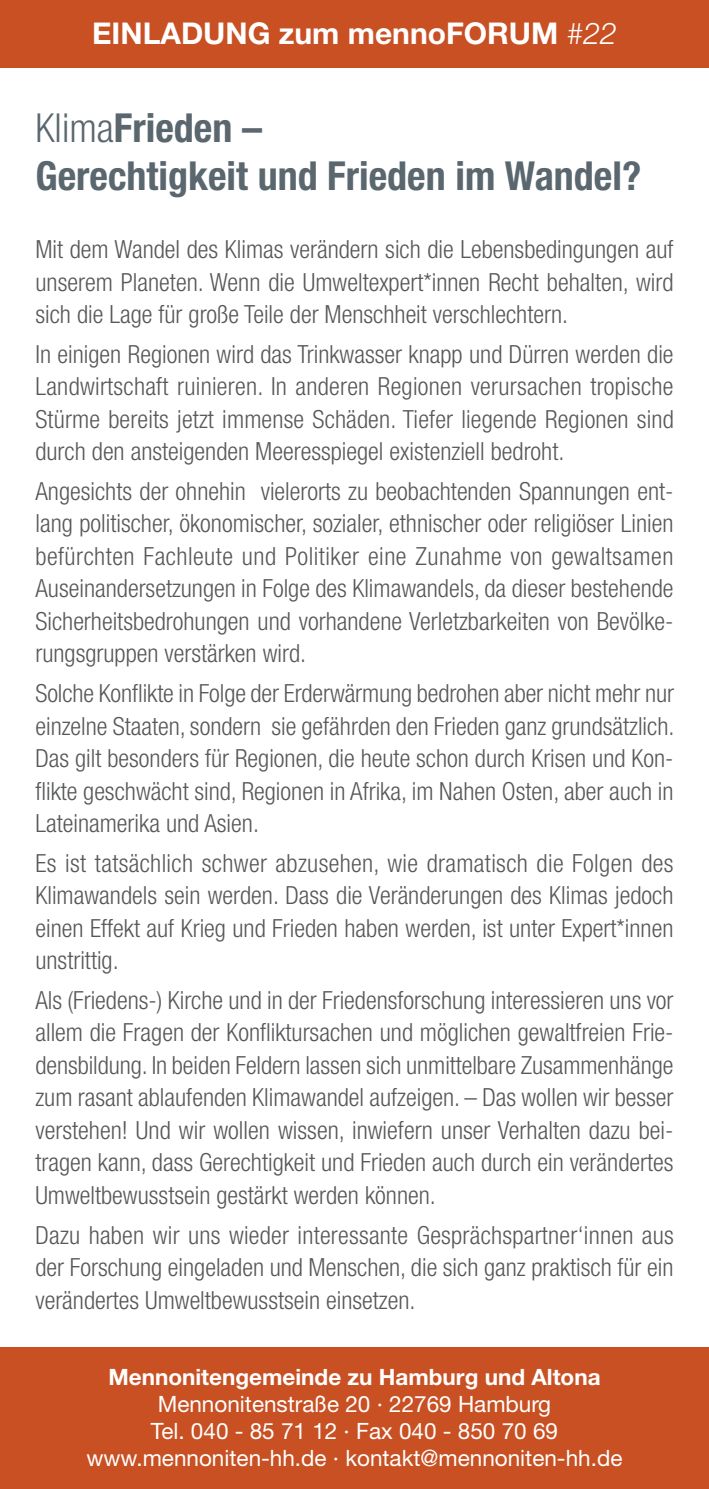
<style>
.page{position:relative;width:709px;height:1489px;background:#fff}
.page>*{position:absolute;margin:0;border:0;box-sizing:border-box;transform-origin:0 0}
.t1{font:700 condensed 40px/48px "Helvetica Neue LT Std";color:#5a676e}
.t2{font:700 30px "Helvetica Neue LT Std";color:#fff}
.Text{font:300 condensed 25px/32.5px "Helvetica Neue LT Std";color:#57585a;text-align:justify}
.t3{font:22.5px/27px "Helvetica Neue LT Std";color:#fff;text-align:center}
.s1{font-weight:300;font-style:italic}
.s2{font-weight:300}
.s3{font-weight:700}
</style>
<div class="page">
<div style="left:0;top:1346px;width:709px;height:142px;background:#c85022"></div>
<div style="left:0;top:0;width:709px;height:67px;background:#c85022"></div>
<p class="t2" style="left:92px;top:15px;width:526px">EINLADUNG zum mennoFORUM <span class="s1">#22</span></p>
<p class="t1" style="left:35px;top:103px;width:607px"><span class="s2">Klima</span>Frieden –<br>Gerechtigkeit und Frieden im Wandel?</p>
<p class="Text" style="left:35px;top:233px;width:639px">Mit dem Wandel des Klimas verändern sich die Lebensbedingungen auf unserem Planeten. Wenn die Umweltexpert*innen Recht behalten, wird sich die Lage für große Teile der Menschheit verschlechtern.</p>
<p class="Text" style="left:35px;top:337px;width:640px">In einigen Regionen wird das Trinkwasser knapp und Dürren werden die Landwirtschaft ruinieren. In anderen Regionen verursachen tropische Stürme bereits jetzt immense Schäden. Tiefer liegende Regionen sind durch den ansteigenden Meeresspiegel existenziell bedroht.</p>
<p class="Text" style="left:35px;top:474px;width:639px">Angesichts der ohnehin vielerorts zu beobachtenden Spannungen ent&shy;lang politischer, ökonomischer, sozialer, ethnischer oder religiöser Linien befürchten Fachleute und Politiker eine Zunahme von gewaltsamen Auseinandersetzungen in Folge des Klimawandels, da dieser bestehende Sicherheitsbedrohungen und vorhandene Verletzbarkeiten von Bevölke&shy;rungsgruppen verstärken wird.</p>
<p class="Text" style="left:35px;top:676px;width:640px">Solche Konflikte in Folge der Erderwärmung bedrohen aber nicht mehr nur einzelne Staaten, sondern sie gefährden den Frieden ganz grundsätzlich.<br>Das gilt besonders für Regionen, die heute schon durch Krisen und Kon&shy;flikte geschwächt sind, Regionen in Afrika, im Nahen Osten, aber auch in Lateinamerika und Asien.</p>
<p class="Text" style="left:35px;top:846px;width:639px">Es ist tatsächlich schwer abzusehen, wie dramatisch die Folgen des Klimawandels sein werden. Dass die Veränderungen des Klimas jedoch einen Effekt auf Krieg und Frieden haben werden, ist unter Expert*innen unstrittig.</p>
<p class="Text" style="left:35px;top:983px;width:639px">Als (Friedens-) Kirche und in der Friedensforschung interessieren uns vor allem die Fragen der Konfliktursachen und möglichen gewaltfreien Frie&shy;densbildung. In beiden Feldern lassen sich unmittelbare Zusammenhänge zum rasant ablaufenden Klimawandel aufzeigen. – Das wollen wir besser verstehen! Und wir wollen wissen, inwiefern unser Verhalten dazu bei&shy;tragen kann, dass Gerechtigkeit und Frieden auch durch ein verändertes Umweltbewusstsein gestärkt werden können.</p>
<p class="Text" style="left:35px;top:1218px;width:640px">Dazu haben wir uns wieder interessante Gesprächspartner‘innen aus der Forschung eingeladen und Menschen, die sich ganz praktisch für ein verändertes Umweltbewusstsein einsetzen.</p>
<p class="t3" style="left:86px;top:1362px;width:537px"><span class="s3">Mennonitengemeinde zu Hamburg und Altona </span>Mennonitenstraße 20 · 22769 Hamburg<br>Tel. 040 - 85 71 12 · Fax 040 - 850 70 69 www.mennoniten-hh.de · kontakt@mennoniten-hh.de</p>
</div>
